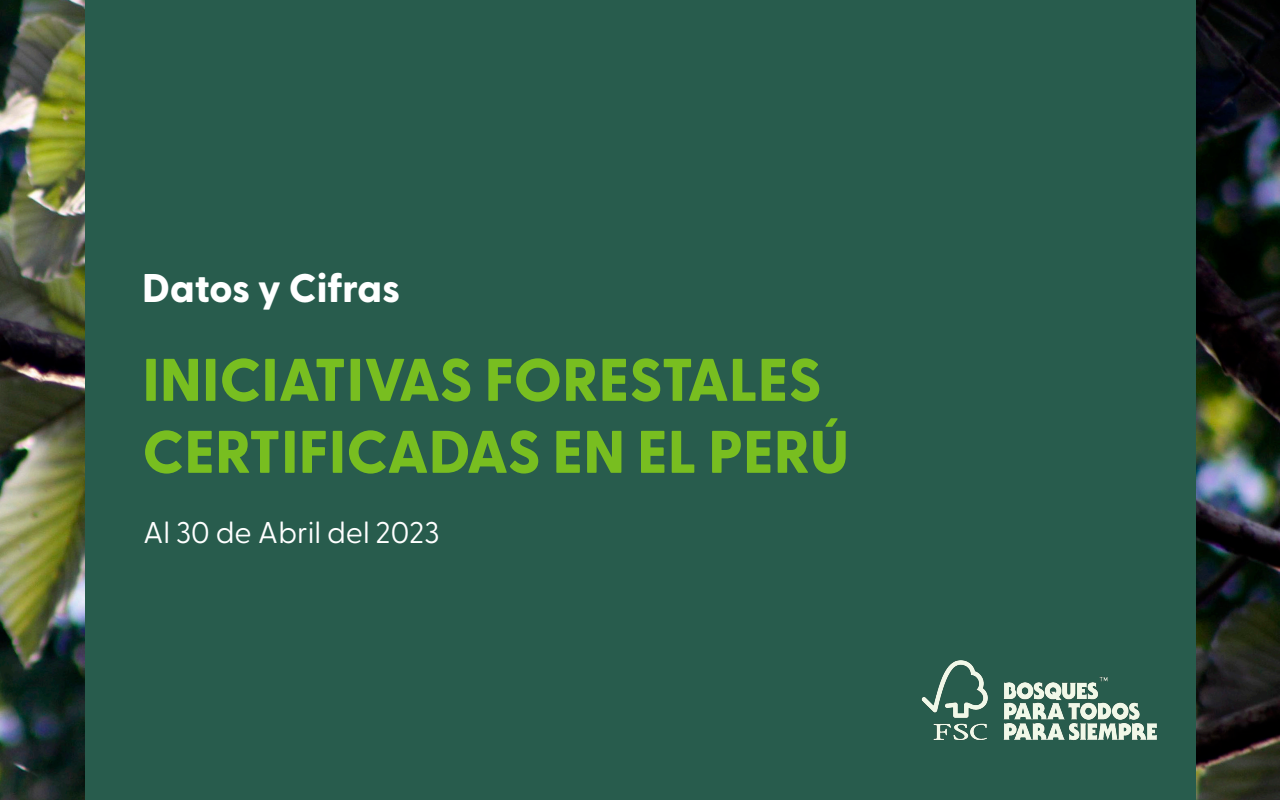
<style>
.page{position:relative;width:1280px;height:800px;background:#fff}
.page>*{position:absolute;margin:0;border:0;box-sizing:border-box;transform-origin:0 0}
.t1{font:800 60px "Greycliff CF";color:#78be20}
.t2{font:800 40px "Greycliff CF";letter-spacing:-.005em;color:#fff}
.t3{font:30px "Greycliff CF";color:#fff}
</style>
<div class="page">
<img style="left:0;top:0;width:1280px;height:800px">
<div style="left:86px;top:0;width:1110px;height:800px;background:#285c4d"></div>
<img style="left:921px;top:660px;width:236px;height:81px">
<p class="t2" style="left:142px;top:257px;width:259px">Datos y Cifras</p>
<p class="t1" style="left:142px;top:334px;width:681px">INICIATIVAS FORESTALES</p>
<p class="t1" style="left:142px;top:406px;width:708px">CERTIFICADAS EN EL PERÚ</p>
<p class="t3" style="left:143px;top:510px;width:298px">Al 30 de Abril del 2023</p>
</div>
